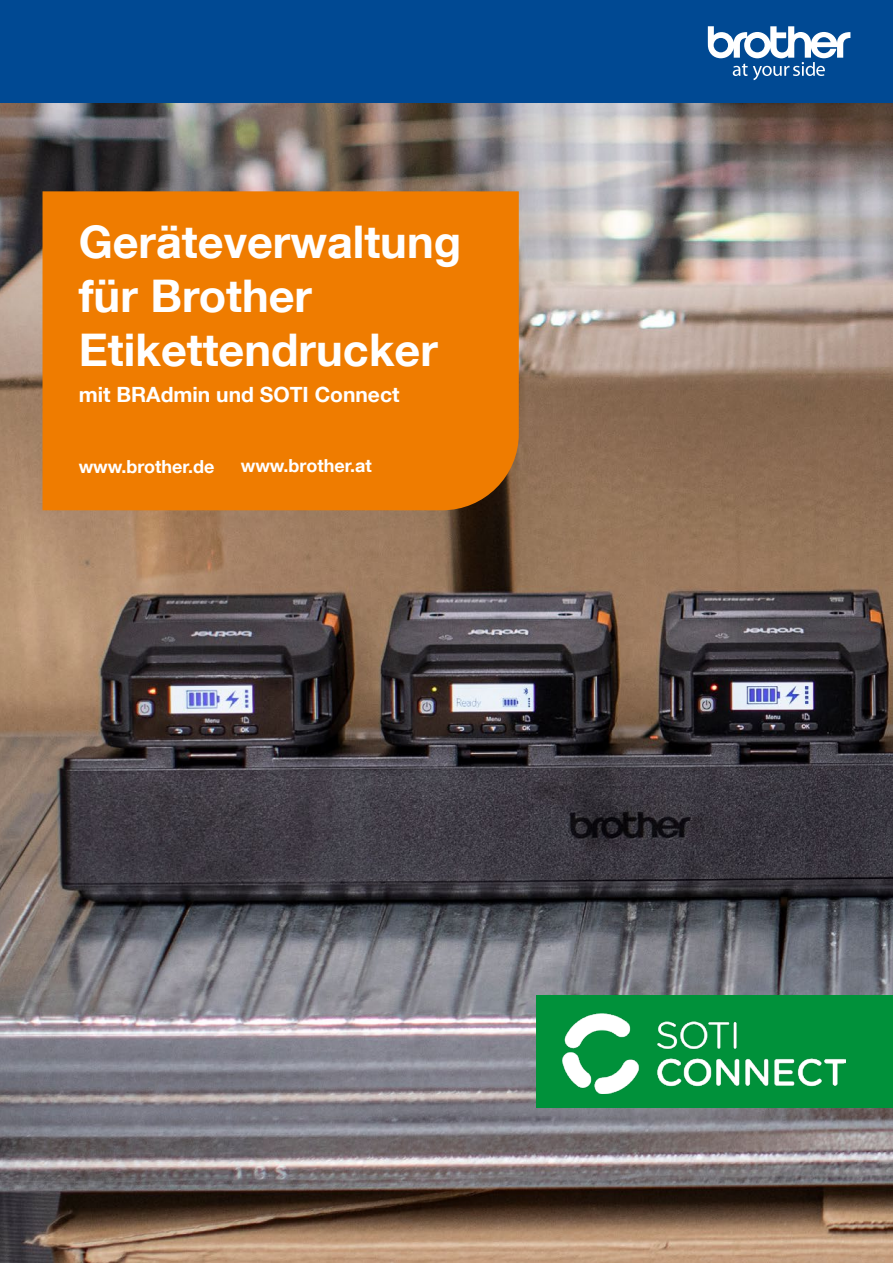
<style>
.page{position:relative;width:893px;height:1263px;background:#fff}
.page>*{position:absolute;margin:0;border:0;box-sizing:border-box;transform-origin:0 0}
.t1{font:700 45px/54px "Helvetica Neue LT Com";color:#fff}
.t2{font:700 21px "Helvetica Neue LT Com";color:#fff}
.t3{font:700 18px "Helvetica Neue LT Com";color:#fff}
</style>
<div class="page">
<img style="left:0;top:102px;width:893px;height:1161px">
<div style="left:537px;top:995px;width:356px;height:113px;background:#00913a"></div>
<img style="left:563px;top:1013px;width:282px;height:80px">
<div style="left:43px;top:191px;width:476px;height:319px;background:#ef7c00"></div>
<div style="left:0;top:0;width:893px;height:102px;background:#004993"></div>
<svg style="left:708px;top:26px;width:142px;height:54px"></svg>
<p class="t1" style="left:79px;top:214px;width:384px">Geräteverwaltung für Brother<br>Etikettendrucker</p>
<p class="t2" style="left:79px;top:382px;width:322px">mit BRAdmin und SOTI Connect</p>
<p class="t3" style="left:79px;top:455px;width:137px">www.brother.de</p>
<p class="t3" style="left:241px;top:454px;width:133px">www.brother.at</p>
</div>
